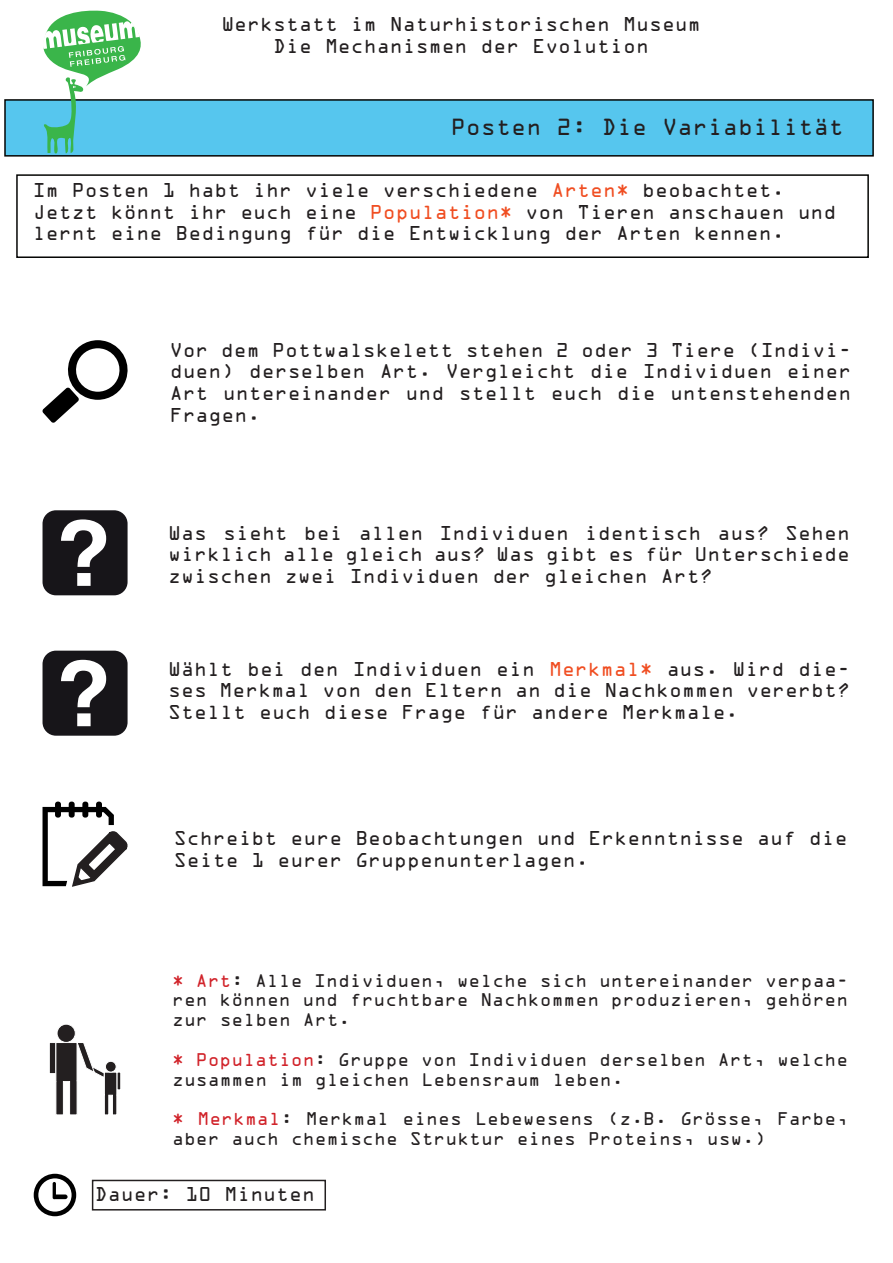
<style>
.page{position:relative;width:893px;height:1263px;background:#fff}
.page>*{position:absolute;margin:0;border:0;box-sizing:border-box;transform-origin:0 0}
.t1{font:21px "OCRA Std";color:#231f20}
.t2{font:18px/21.6px "OCRA Std";color:#231f20;text-align:justify}
.t3{font:16.5px/19.8px "OCRA Std";color:#231f20}
.s1{color:#f04e22}
.s2{color:#d1232a}
</style>
<div class="page">
<div style="left:92px;top:1180px;width:234px;height:30px;border:2px solid #231f20"></div>
<div style="left:16px;top:174px;width:853px;height:84px;border:2px solid #040503"></div>
<div style="left:4px;top:99px;width:870px;height:58px;background:#56c6ee;border:2px solid #040503"></div>
<svg style="left:43px;top:11px;width:98px;height:142px"></svg>
<svg style="left:34px;top:1174px;width:42px;height:42px"></svg>
<div style="left:49px;top:1042px;width:7px;height:31px;background:#231f20"></div>
<div style="left:49px;top:1042px;width:7px;height:32px;border:1px solid #fff"></div>
<div style="left:57px;top:1024px;width:18px;height:18px;background:#231f20;border-radius:50%"></div>
<div style="left:57px;top:1024px;width:19px;height:19px;border:1px solid #fff;border-radius:50%"></div>
<hr style="left:117px;top:1072px;width:4px;height:18px;background:#231f20">
<div style="left:116px;top:1072px;width:5px;height:18px;border:1px solid #fff"></div>
<svg style="left:55px;top:1041px;width:63px;height:74px"></svg>
<svg style="left:43px;top:801px;width:84px;height:86px"></svg>
<div style="left:43px;top:651px;width:85px;height:85px;background:#171519;border-radius:13px"></div>
<svg style="left:61px;top:660px;width:45px;height:66px"></svg>
<div style="left:43px;top:510px;width:85px;height:85px;background:#171519;border-radius:13px"></div>
<svg style="left:61px;top:519px;width:45px;height:67px"></svg>
<svg style="left:42px;top:340px;width:86px;height:83px"></svg>
<p class="t2" style="left:221px;top:15px;width:481px;text-align:center">Werkstatt im Naturhistorischen Museum<br>Die Mechanismen der Evolution</p>
<p class="t1" style="left:451px;top:118px;width:395px">Posten 2: Die Variabilität</p>
<p class="t2" style="left:33px;top:181px;width:805px;text-align:left">Im Posten 1 habt ihr viele verschiedene <span class="s1">Arten*</span> beobachtet.<br>Jetzt könnt ihr euch eine <span class="s1">Population*</span> von Tieren anschauen und lernt eine Bedingung für die Entwicklung der Arten kennen.</p>
<p class="t2" style="left:170px;top:341px;width:683px">Vor dem Pottwalskelett stehen 2 oder 3 Tiere (Indivi&shy;duen) derselben Art. Vergleicht die Individuen einer Art untereinander und stellt euch die untenstehenden Fragen.</p>
<p class="t2" style="left:168px;top:523px;width:683px">Was sieht bei allen Individuen identisch aus? Sehen wirklich alle gleich aus? Was gibt es für Unterschiede zwischen zwei Individuen der gleichen Art?</p>
<p class="t2" style="left:168px;top:660px;width:683px">Wählt bei den Individuen ein <span class="s1">Merkmal*</span> aus. Wird die&shy;ses Merkmal von den Eltern an die Nachkommen vererbt?<br>Stellt euch diese Frage für andere Merkmale.</p>
<p class="t2" style="left:174px;top:829px;width:675px">Schreibt eure Beobachtungen und Erkenntnisse auf die<br>Seite 1 eurer Gruppenunterlagen.</p>
<p class="t3" style="left:172px;top:972px;width:678px;text-align:justify"><span class="s2">* Art</span>: Alle Individuen, welche sich untereinander verpaa&shy;ren können und fruchtbare Nachkommen produzieren, gehören zur selben Art.</p>
<p class="t3" style="left:172px;top:1051px;width:678px"><span class="s2">* Population</span>: Gruppe von Individuen derselben Art, welche zusammen im gleichen Lebensraum leben.</p>
<p class="t3" style="left:172px;top:1110px;width:678px"><span class="s2">* Merkmal</span>: Merkmal eines Lebewesens (z.B. Grösse, Farbe, aber auch chemische Struktur eines Proteins, usw.)</p>
<p class="t2" style="left:95px;top:1185px;width:222px">Dauer: 10 Minuten</p>
</div>
